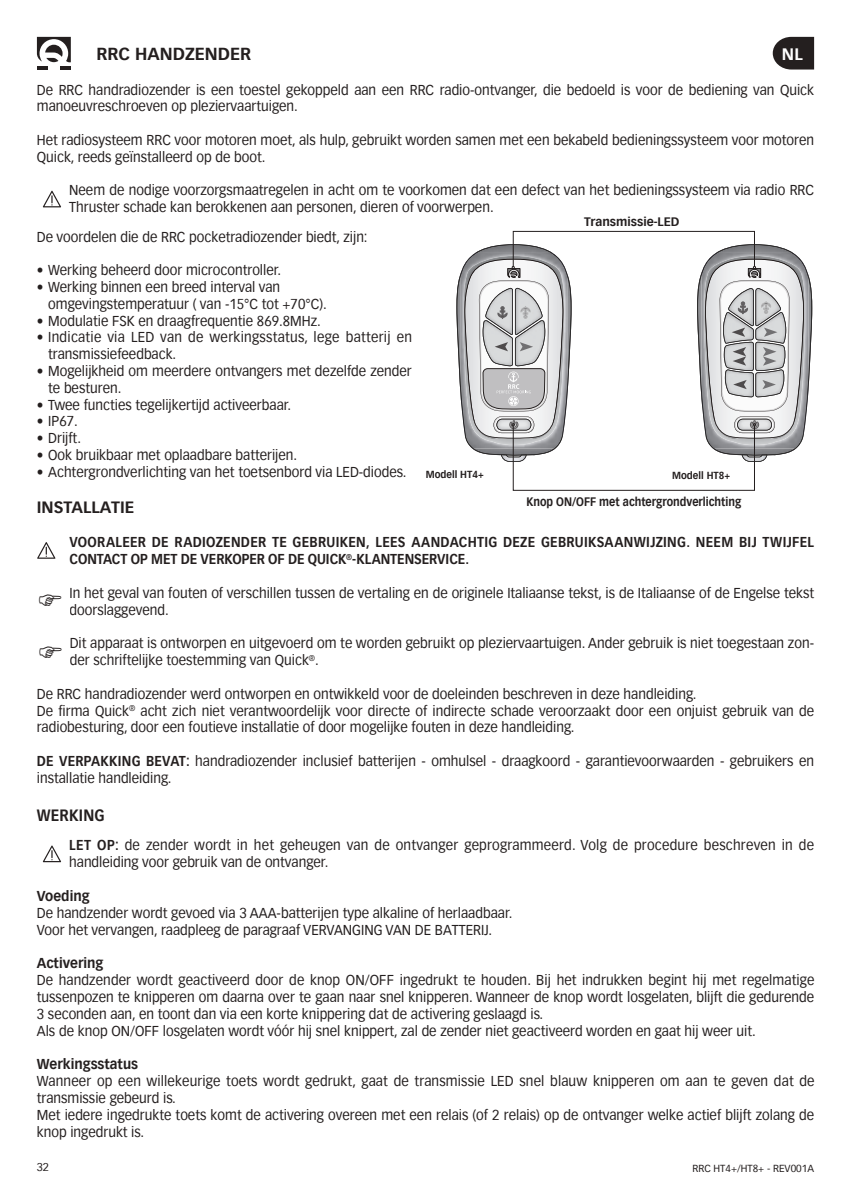
<style>
.page{position:relative;width:851px;height:1191px;background:#fff}
.page>*{position:absolute;margin:0;border:0;box-sizing:border-box;transform-origin:0 0}
.t1{font:700 17px "Vectora Com";color:#241f1f}
.t2{font:700 16.2px "Vectora Com";color:#fff}
.t3{font:700 16px "Vectora Com";color:#241f1f}
.t4{font:700 16px "Vectora Com";color:#241f1f;scale:.9 1}
.t5{font:14px/16.8px "Vectora Com";color:#241f1f;scale:.95 1}
.t6{font:700 14px/17px "Vectora Com";letter-spacing:.01em;color:#241f1f;scale:.9 1}
.t7{font:14px/16.8px "Vectora Com";letter-spacing:.02em;color:#241f1f;scale:.95 1}
.t8{font:700 14px "Vectora Com";letter-spacing:.01em;color:#241f1f;scale:.95 1}
.t9{font:700 12px "Vectora Com";color:#241f1f;scale:.88 1}
.t10{font:700 12px "Vectora Com";color:#241f1f}
.t11{font:11px "Vectora Com";color:#241f1f}
.t12{font:10px "Vectora Com";color:#241f1f}
.t13{font:700 10px "Vectora Com";color:#241f1f;scale:.95 1}
.s1{font-weight:700}
</style>
<div class="page">
<svg style="left:37px;top:37px;width:34px;height:33px"></svg>
<svg style="left:772px;top:37px;width:42px;height:33px"></svg>
<svg style="left:37px;top:542px;width:18px;height:17px"></svg>
<svg style="left:43px;top:845px;width:18px;height:17px"></svg>
<div style="left:513px;top:231px;width:241px;height:36px;border:1px solid #241f1f"></div>
<svg style="left:697px;top:244px;width:115px;height:218px"></svg>
<svg style="left:456px;top:244px;width:115px;height:218px"></svg>
<svg style="left:43px;top:191px;width:18px;height:16px"></svg>
<p class="t1" style="left:96px;top:43px;width:156px">RRC HANDZENDER</p>
<p class="t2" style="left:781px;top:44px;width:23px">NL</p>
<p class="t5" style="left:37px;top:81px;width:819px">De RRC handradiozender is een toestel gekoppeld aan een RRC radio-ontvanger, die bedoeld is voor de bediening van Quick manoeuvreschroeven op pleziervaartuigen.</p>
<p class="t5" style="left:37px;top:132px;width:819px">Het radiosysteem RRC voor motoren moet, als hulp, gebruikt worden samen met een bekabeld bedieningssysteem voor motoren<br>Quick, reeds geïnstalleerd op de boot.</p>
<p class="t5" style="left:69px;top:182px;width:785px">Neem de nodige voorzorgsmaatregelen in acht om te voorkomen dat een defect van het bedieningssysteem via radio RRC<br>Thruster schade kan berokkenen aan personen, dieren of voorwerpen.</p>
<p class="t5" style="left:37px;top:228px;width:349px">De voordelen die de RRC pocketradiozender biedt, zijn:</p>
<p class="t5" style="left:37px;top:262px;width:259px">• Werking beheerd door microcontroller.</p>
<p class="t5" style="left:48px;top:279px;width:295px;text-indent:-11px">• Werking binnen een breed interval van omgevingstemperatuur ( van -15°C tot +70°C).</p>
<p class="t5" style="left:37px;top:312px;width:300px">• Modulatie FSK en draagfrequentie 869.8MHz.</p>
<p class="t7" style="left:48px;top:329px;width:384px;text-indent:-11px">• Indicatie via LED van de werkingsstatus, lege batterij en transmissiefeedback.</p>
<p class="t5" style="left:48px;top:363px;width:384px;text-indent:-11px">• Mogelijkheid om meerdere ontvangers met dezelfde zender te besturen.</p>
<p class="t5" style="left:37px;top:396px;width:269px">• Twee functies tegelijkertijd activeerbaar.</p>
<p class="t5" style="left:37px;top:413px;width:45px">• IP67.</p>
<p class="t5" style="left:37px;top:430px;width:48px">• Drijft.</p>
<p class="t5" style="left:37px;top:447px;width:275px">• Ook bruikbaar met oplaadbare batterijen.</p>
<p class="t5" style="left:37px;top:463px;width:390px">• Achtergrondverlichting van het toetsenbord via LED-diodes.</p>
<p class="t3" style="left:37px;top:498px;width:99px">INSTALLATIE</p>
<p class="t6" style="left:69px;top:534px;width:828px">VOORALEER DE RADIOZENDER TE GEBRUIKEN, LEES AANDACHTIG DEZE GEBRUIKSAANWIJZING. NEEM BIJ TWIJFEL<br>CONTACT OP MET DE VERKOPER OF DE QUICK<sup>®</sup>-KLANTENSERVICE.</p>
<p class="t5" style="left:69px;top:584px;width:785px">In het geval van fouten of verschillen tussen de vertaling en de originele Italiaanse tekst, is de Italiaanse of de Engelse tekst doorslaggevend.</p>
<p class="t5" style="left:70px;top:635px;width:784px">Dit apparaat is ontworpen en uitgevoerd om te worden gebruikt op pleziervaartuigen. Ander gebruik is niet toegestaan zon&shy;der schriftelijke toestemming van Quick<sup>®</sup>.</p>
<p class="t5" style="left:37px;top:685px;width:819px">De RRC handradiozender werd ontworpen en ontwikkeld voor de doeleinden beschreven in deze handleiding.<br>De firma Quick<sup>®</sup> acht zich niet verantwoordelijk voor directe of indirecte schade veroorzaakt door een onjuist gebruik van de radiobesturing, door een foutieve installatie of door mogelijke fouten in deze handleiding.</p>
<p class="t5" style="left:37px;top:753px;width:819px"><span class="s1">DE VERPAKKING BEVAT:</span> handradiozender inclusief batterijen - omhulsel - draagkoord - garantievoorwaarden - gebruikers en installatie handleiding.</p>
<p class="t10" style="left:584px;top:214px;width:97px">Transmissie-LED</p>
<p class="t13" style="left:425px;top:468px;width:63px">Modell HT4+</p>
<p class="t13" style="left:672px;top:469px;width:63px">Modell HT8+</p>
<p class="t9" style="left:526px;top:494px;width:245px">Knop ON/OFF met achtergrondverlichting</p>
<p class="t4" style="left:37px;top:806px;width:77px">WERKING</p>
<p class="t5" style="left:69px;top:837px;width:785px"><span class="s1">LET OP:</span> de zender wordt in het geheugen van de ontvanger geprogrammeerd. Volg de procedure beschreven in de handleiding voor gebruik van de ontvanger.</p>
<p class="t8" style="left:37px;top:887px;width:57px">Voeding</p>
<p class="t5" style="left:37px;top:904px;width:502px">De handzender wordt gevoed via 3 AAA-batterijen type alkaline of herlaadbaar.<br>Voor het vervangen, raadpleeg de paragraaf VERVANGING VAN DE BATTERIJ.</p>
<p class="t8" style="left:37px;top:954px;width:71px">Activering</p>
<p class="t5" style="left:37px;top:971px;width:819px">De handzender wordt geactiveerd door de knop ON/OFF ingedrukt te houden. Bij het indrukken begint hij met regelmatige tussenpozen te knipperen om daarna over te gaan naar snel knipperen. Wanneer de knop wordt losgelaten, blijft die gedurende 3 seconden aan, en toont dan via een korte knippering dat de activering geslaagd is.<br>Als de knop ON/OFF losgelaten wordt vóór hij snel knippert, zal de zender niet geactiveerd worden en gaat hij weer uit.</p>
<p class="t8" style="left:37px;top:1055px;width:108px">Werkingsstatus</p>
<p class="t5" style="left:37px;top:1072px;width:820px">Wanneer op een willekeurige toets wordt gedrukt, gaat de transmissie LED snel blauw knipperen om aan te geven dat de transmissie gebeurd is.<br>Met iedere ingedrukte toets komt de activering overeen met een relais (of 2 relais) op de ontvanger welke actief blijft zolang de knop ingedrukt is.</p>
<p class="t11" style="left:37px;top:1160px;width:14px">32</p>
<p class="t12" style="left:692px;top:1162px;width:123px">RRC HT4+/HT8+ - REV001A</p>
</div>
